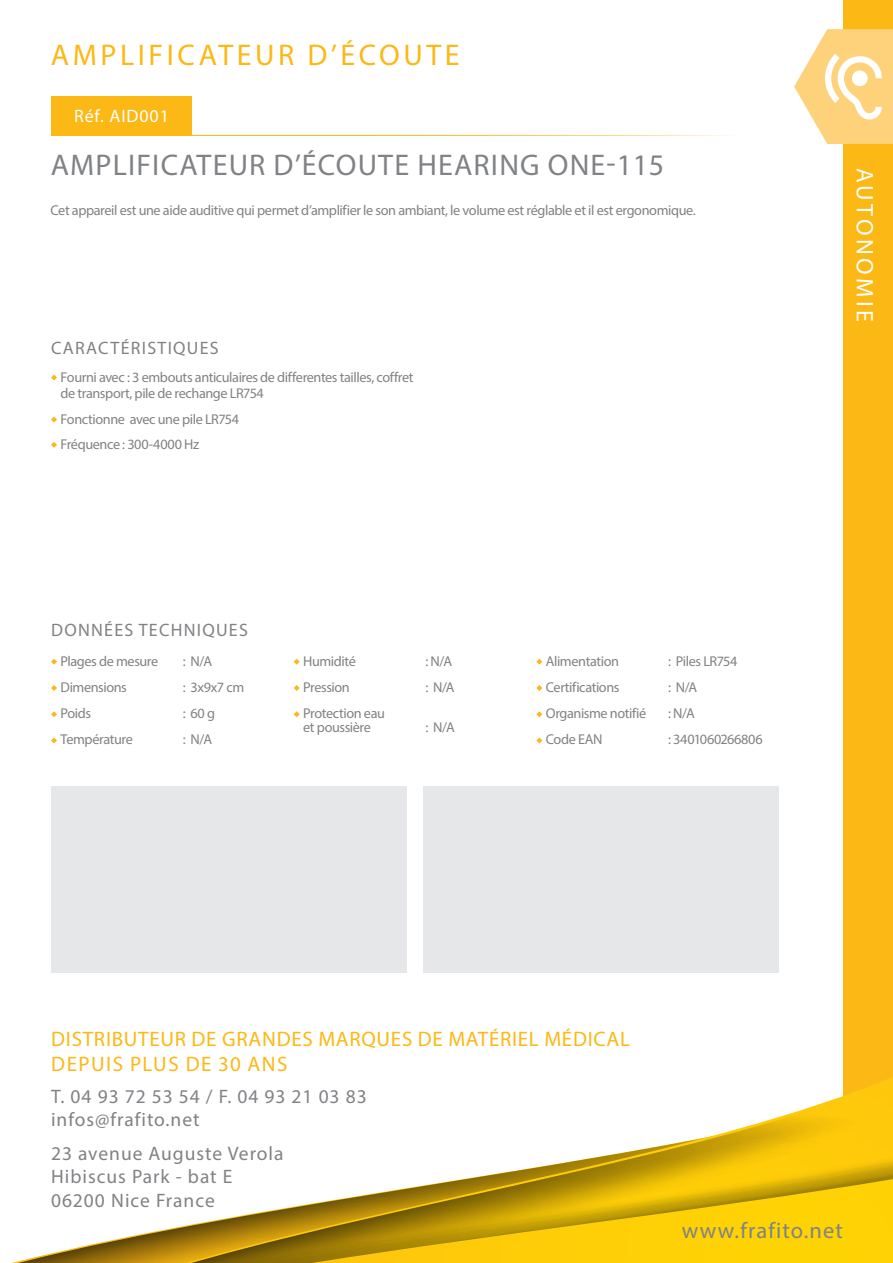
<style>
.page{position:relative;width:893px;height:1263px;background:#fff}
.page>*{position:absolute;margin:0;border:0;box-sizing:border-box;transform-origin:0 0}
.t1{font:30px "Myriad Pro";letter-spacing:.04em;color:#808285}
.t2{font:30px "Myriad Pro";letter-spacing:.12em;color:#fcb814}
.t3{font:24px "Myriad Pro";letter-spacing:.14em;color:#fff}
.t4{font:22.5px "Myriad Pro";letter-spacing:.05em;color:#808285}
.t5{font:21px/25.2px "Myriad Pro";letter-spacing:.035em;color:#fcb814}
.t6{font:19.5px/23.4px "Myriad Pro";letter-spacing:.05em;color:#808285}
.t7{font:18px "Myriad Pro";letter-spacing:.07em;color:#808285}
.t8{font:18px "Myriad Pro";letter-spacing:.05em;color:#fff}
.t9{font:14.25px/16.8px "Myriad Pro";letter-spacing:-.03em;color:#808285}
</style>
<div class="page">
<div style="left:843px;top:0;width:50px;height:1263px;background:#fcb814"></div>
<svg style="left:794px;top:29px;width:99px;height:115px"></svg>
<div style="left:51px;top:97px;width:141px;height:39px;background:#fcb814"></div>
<hr style="left:51px;top:135px;width:690px;height:1px;background:#fff">
<svg style="left:51px;top:375px;width:6px;height:6px"></svg>
<svg style="left:51px;top:417px;width:6px;height:6px"></svg>
<svg style="left:51px;top:442px;width:6px;height:6px"></svg>
<svg style="left:51px;top:659px;width:6px;height:6px"></svg>
<svg style="left:51px;top:685px;width:6px;height:6px"></svg>
<svg style="left:51px;top:711px;width:6px;height:6px"></svg>
<svg style="left:51px;top:737px;width:6px;height:6px"></svg>
<svg style="left:294px;top:659px;width:6px;height:6px"></svg>
<svg style="left:294px;top:685px;width:6px;height:6px"></svg>
<svg style="left:294px;top:711px;width:6px;height:6px"></svg>
<svg style="left:536px;top:659px;width:6px;height:6px"></svg>
<svg style="left:536px;top:685px;width:6px;height:6px"></svg>
<svg style="left:536px;top:711px;width:6px;height:6px"></svg>
<svg style="left:536px;top:737px;width:6px;height:6px"></svg>
<div style="left:51px;top:787px;width:356px;height:186px;background:#e6e7e9"></div>
<div style="left:423px;top:787px;width:356px;height:186px;background:#e6e7e9"></div>
<svg style="left:12px;top:1077px;width:881px;height:186px"></svg>
<svg style="left:312px;top:1179px;width:581px;height:84px;background:#ddb50f"></svg>
<h1 class="t2" style="left:51px;top:36px;width:410px">AMPLIFICATEUR D’ÉCOUTE</h1>
<p class="t8" style="left:74px;top:105px;width:96px">Réf. AID001</p>
<h1 class="t1" style="left:51px;top:147px;width:615px">AMPLIFICATEUR D’ÉCOUTE HEARING ONE-115</h1>
<p class="t9" style="left:51px;top:202px;width:647px">Cet appareil est une aide auditive qui permet d’amplifier le son ambiant, le volume est réglable et il est ergonomique.</p>
<p class="t7" style="left:51px;top:337px;width:169px">CARACTÉRISTIQUES</p>
<p class="t9" style="left:61px;top:368px;width:355px">Fourni avec : 3 embouts anticulaires de differentes tailles, coffret de transport, pile de rechange LR754</p>
<p class="t9" style="left:61px;top:406px;width:180px;line-height:25.2px">Fonctionne avec une pile LR754<br>Fréquence : 300-4000 Hz</p>
<p class="t7" style="left:51px;top:619px;width:198px">DONNÉES TECHNIQUES</p>
<p class="t9" style="left:61px;top:652px;width:99px">Plages de mesure</p>
<p class="t9" style="left:183px;top:652px;width:31px">: N/A</p>
<p class="t9" style="left:61px;top:678px;width:68px">Dimensions</p>
<p class="t9" style="left:183px;top:678px;width:63px">: 3x9x7 cm</p>
<p class="t9" style="left:61px;top:705px;width:32px">Poids</p>
<p class="t9" style="left:183px;top:705px;width:34px">: 60 g</p>
<p class="t9" style="left:61px;top:731px;width:74px">Température</p>
<p class="t9" style="left:183px;top:731px;width:31px">: N/A</p>
<p class="t9" style="left:303px;top:652px;width:54px">Humidité</p>
<p class="t9" style="left:425px;top:652px;width:28px">: N/A</p>
<p class="t9" style="left:303px;top:678px;width:48px">Pression</p>
<p class="t9" style="left:425px;top:678px;width:31px">: N/A</p>
<p class="t9" style="left:303px;top:706px;width:83px;line-height:13.5px">Protection eau et poussière</p>
<p class="t9" style="left:425px;top:718px;width:31px">: N/A</p>
<p class="t9" style="left:546px;top:652px;width:75px">Alimentation</p>
<p class="t9" style="left:668px;top:652px;width:71px">: Piles LR754</p>
<p class="t9" style="left:546px;top:678px;width:75px">Certifications</p>
<p class="t9" style="left:668px;top:678px;width:31px">: N/A</p>
<p class="t9" style="left:546px;top:705px;width:102px">Organisme notifié</p>
<p class="t9" style="left:668px;top:705px;width:28px">: N/A</p>
<p class="t9" style="left:546px;top:731px;width:58px">Code EAN</p>
<p class="t9" style="left:668px;top:731px;width:96px">: 3401060266806</p>
<h2 class="t3" style="left:880px;top:168px;width:155px;rotate:90deg">AUTONOMIE</h2>
<h3 class="t5" style="left:51px;top:1026px;width:580px">DISTRIBUTEUR DE GRANDES MARQUES DE MATÉRIEL MÉDICAL<br>DEPUIS PLUS DE 30 ANS</h3>
<h3 class="t6" style="left:51px;top:1084px;width:317px">T. 04 93 72 53 54 / F. 04 93 21 03 83 infos@frafito.net</h3>
<h3 class="t6" style="left:51px;top:1141px;width:234px">23 avenue Auguste Verola<br>Hibiscus Park - bat E<br>06200 Nice France</h3>
<h3 class="t4" style="left:682px;top:1216px;width:163px">www.frafito.net</h3>
</div>
